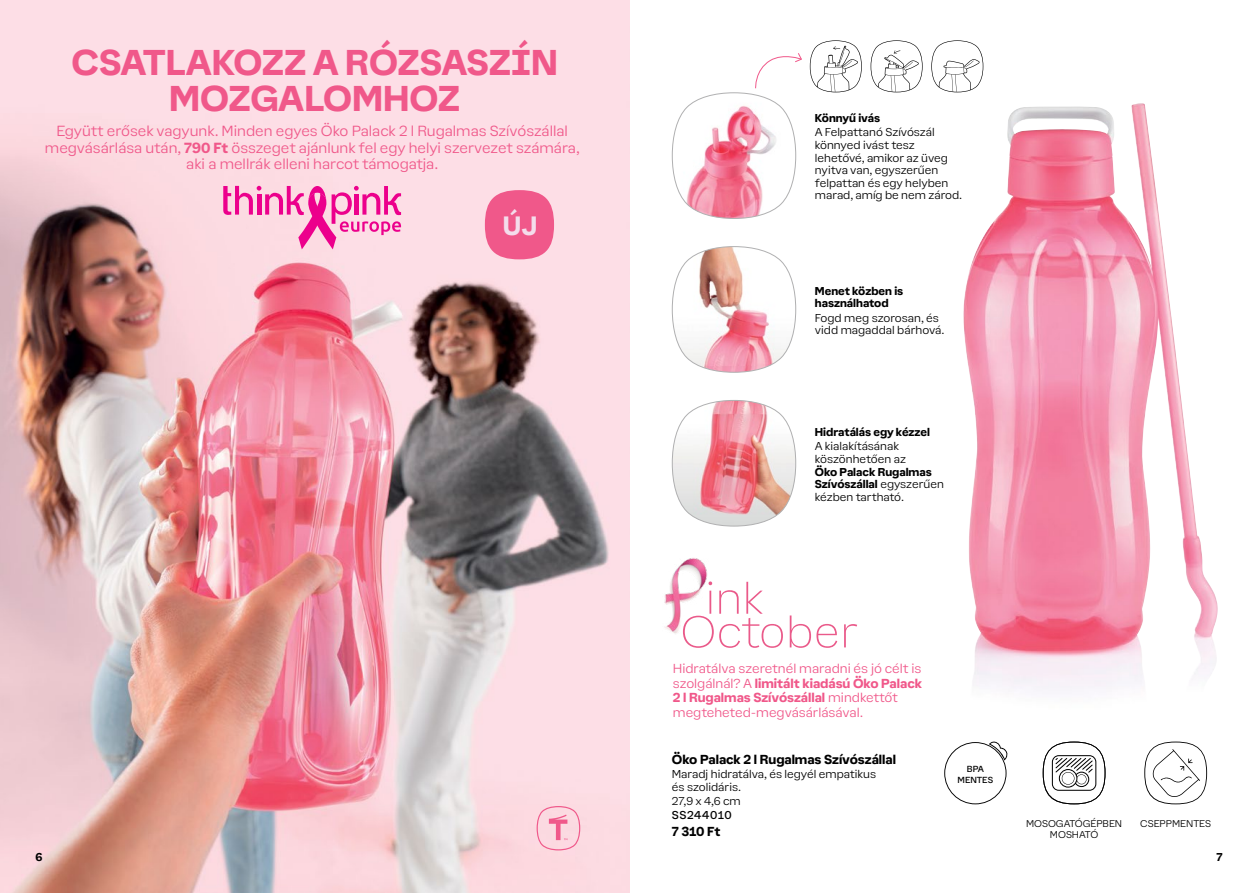
<style>
.page{position:relative;width:1259px;height:893px;background:#fff}
.page>*{position:absolute;margin:0;border:0;box-sizing:border-box;transform-origin:0 0}
.t1{font:700 33px/36px "Earl Sans";color:#f0588a;text-align:center}
.t2{font:700 24.45px "Earl Sans";color:#f4dceb}
._1_ES_bold_8{font:300 13.5px/16.2px "Earl Sans";color:#f0588a;text-align:center}
._2_ES_light_7{font:300 12px/14.4px "Earl Sans";color:#f0588a}
._5_price{font:700 12px "Earl Sans";color:#000}
._2_ES_light_7-2{font:300 10.5px/12.6px "Earl Sans";color:#000}
._2_ES_light_7-3{font:700 10.5px/12.6px "Earl Sans";color:#000}
._3_code{font:10.5px "Earl Sans";letter-spacing:.06em;color:#000}
._5_price-2{font:700 10.5px "Earl Sans";color:#000}
.t3{font:300 9px/10.8px "Earl Sans";color:#000;text-align:center}
.t4{font:8.1px "Earl Sans";color:#000}
.s1{font-weight:700}
</style>
<div class="page">
<img style="left:0;top:0;width:629px;height:893px">
<svg style="left:536px;top:806px;width:44px;height:44px"></svg>
<img style="left:963px;top:103px;width:255px;height:639px">
<svg style="left:671px;top:400px;width:125px;height:127px"></svg>
<svg style="left:671px;top:246px;width:125px;height:127px"></svg>
<svg style="left:1042px;top:742px;width:63px;height:62px"></svg>
<svg style="left:1144px;top:742px;width:63px;height:62px"></svg>
<svg style="left:944px;top:741px;width:64px;height:63px"></svg>
<svg style="left:223px;top:186px;width:178px;height:63px"></svg>
<svg style="left:810px;top:40px;width:52px;height:52px"></svg>
<svg style="left:870px;top:40px;width:52px;height:52px"></svg>
<svg style="left:931px;top:40px;width:52px;height:52px"></svg>
<svg style="left:671px;top:53px;width:131px;height:166px"></svg>
<img style="left:664px;top:558px;width:44px;height:76px">
<svg style="left:683px;top:581px;width:100px;height:67px"></svg>
<svg style="left:789px;top:615px;width:48px;height:33px"></svg>
<svg style="left:844px;top:624px;width:13px;height:23px"></svg>
<div style="left:485px;top:190px;width:69px;height:69px;background:#f0588a;border-radius:50%"></div>
<p class="t1" style="left:71px;top:41px;width:488px">CSATLAKOZZ A RÓZSASZÍN<br>MOZGALOMHOZ</p>
<p class="_1_ES_bold_8" style="left:45px;top:122px;width:536px">Együtt erősek vagyunk. Minden egyes Öko Palack 2 l Rugalmas Szívószállal megvásárlása után, <span class="s1">790 Ft</span> összeget ajánlunk fel egy helyi szervezet számára, aki a mellrák elleni harcot támogatja.</p>
<p class="_5_price-2" style="left:36px;top:848px;width:8px">6</p>
<p class="t2" style="left:503px;top:205px;width:36px">ÚJ</p>
<p class="_2_ES_light_7-3" style="left:815px;top:111px;width:67px">Könnyű ivás</p>
<p class="_2_ES_light_7-2" style="left:815px;top:125px;width:149px">A Felpattanó Szívószál könnyed ivást tesz lehetővé, amikor az üveg nyitva van, egyszerűen felpattan és egy helyben marad, amíg be nem zárod.</p>
<p class="_2_ES_light_7-3" style="left:815px;top:284px;width:90px">Menet közben is használhatod</p>
<p class="_2_ES_light_7-2" style="left:815px;top:311px;width:131px">Fogd meg szorosan, és vidd magaddal bárhová.</p>
<p class="_2_ES_light_7-3" style="left:815px;top:425px;width:117px">Hidratálás egy kézzel</p>
<p class="_2_ES_light_7-2" style="left:815px;top:439px;width:130px">A kialakításának köszönhetően az<br><span class="s1">Öko Palack Rugalmas<br>Szívószállal</span> egyszerűen kézben tartható.</p>
<p class="_2_ES_light_7" style="left:673px;top:661px;width:251px">Hidratálva szeretnél maradni és jó célt is szolgálnál? A <span class="s1">limitált kiadású Öko Palack 2 l Rugalmas Szívószállal</span> mindkettőt megteheted-megvásárlásával.</p>
<p class="_5_price" style="left:672px;top:749px;width:226px">Öko Palack 2 l Rugalmas Szívószállal</p>
<p class="_2_ES_light_7-2" style="left:672px;top:767px;width:206px">Maradj hidratálva, és legyél empatikus és szolidáris.</p>
<p class="_2_ES_light_7-2" style="left:672px;top:794px;width:70px">27,9 x 4,6 cm</p>
<p class="_3_code" style="left:672px;top:807px;width:61px">SS244010</p>
<p class="_5_price" style="left:672px;top:820px;width:50px">7 310 Ft</p>
<p class="t4" style="left:967px;top:762px;width:19px">BPA</p>
<p class="t4" style="left:957px;top:774px;width:37px">MENTES</p>
<p class="t3" style="left:1026px;top:817px;width:98px">MOSOGATÓGÉPBEN<br>MOSHATÓ</p>
<p class="t3" style="left:1140px;top:817px;width:72px">CSEPPMENTES</p>
<p class="_5_price-2" style="left:1216px;top:848px;width:8px">7</p>
</div>
